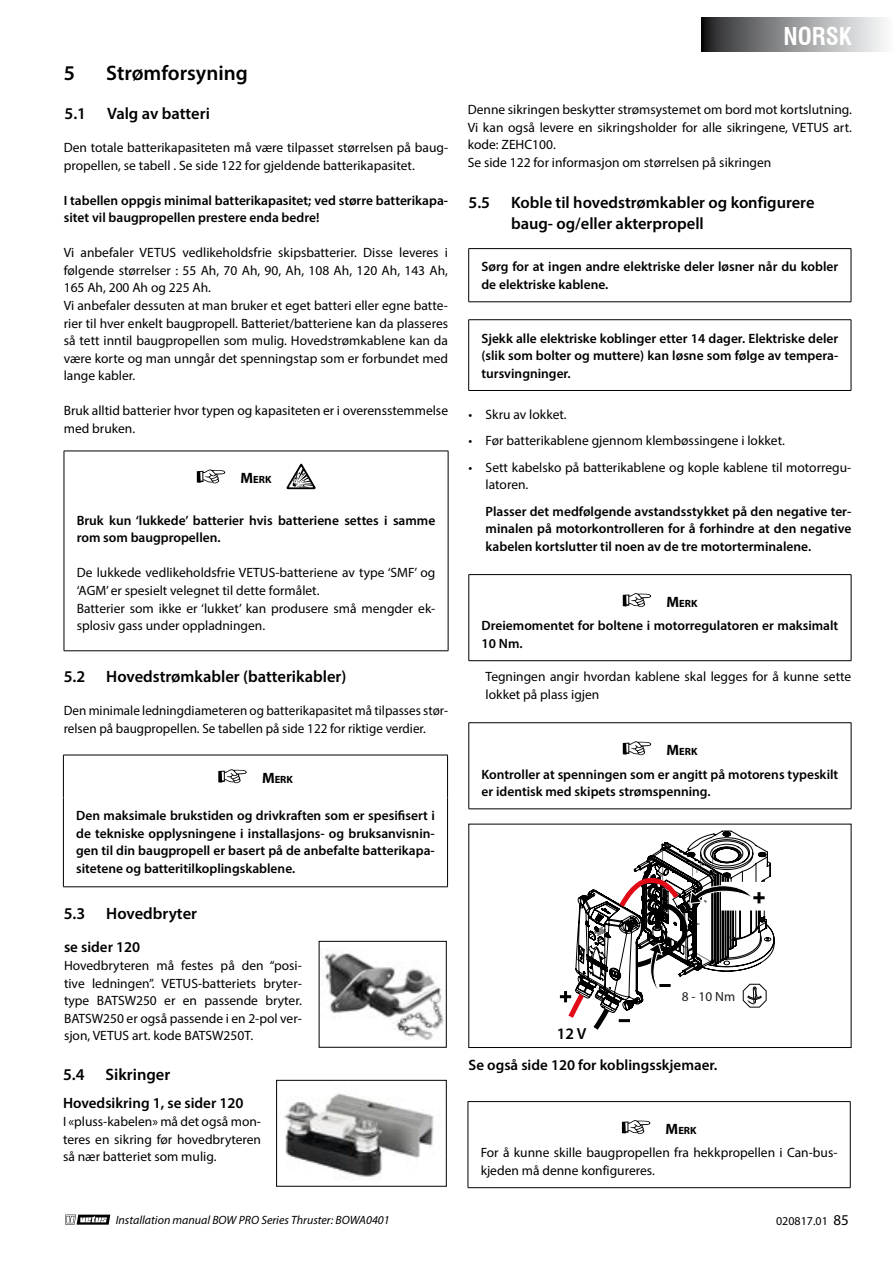
<style>
.page{position:relative;width:893px;height:1263px;background:#fff}
.page>*{position:absolute;margin:0;border:0;box-sizing:border-box;transform-origin:0 0}
.t1{font:700 condensed 24px "Swiss 721 BT";color:#fff}
.t2{font:600 21px "Myriad Pro";color:#000}
.t3{font:600 16.5px/21.5px "Myriad Pro";color:#000}
.t4{font:600 16.05px "Myriad Pro";color:#000}
.t5{font:600 15px "Myriad Pro";color:#000}
.t6{font:13.5px/17.5px "Myriad Pro";color:#000}
.t7{font:600 13.5px/17.5px "Myriad Pro";color:#000}
.t8{font:13.35px "Myriad Pro";color:#1d1d1b}
.t9{font:italic 12px "Myriad Pro";color:#000}
.t10{font:12px "Myriad Pro";color:#000}
.t11{font:700 10.5px "Myriad Pro";color:#000}
.s1{font-size:15px}
</style>
<div class="page">
<img style="left:321px;top:951px;width:123px;height:89px">
<img style="left:284px;top:1093px;width:150px;height:84px">
<div style="left:276px;top:1080px;width:170px;height:106px;border:1px solid #000"></div>
<svg style="left:65px;top:1214px;width:45px;height:11px"></svg>
<svg style="left:702px;top:17px;width:182px;height:34px"></svg>
<hr style="left:64px;top:451px;width:384px;height:1px;background:#000">
<hr style="left:64px;top:451px;width:1px;height:51px;background:#000">
<hr style="left:448px;top:451px;width:1px;height:51px;background:#000">
<hr style="left:64px;top:502px;width:1px;height:149px;background:#000">
<hr style="left:448px;top:502px;width:1px;height:149px;background:#000">
<hr style="left:64px;top:650px;width:384px;height:1px;background:#000">
<svg style="left:197px;top:469px;width:28px;height:14px"></svg>
<svg style="left:287px;top:464px;width:29px;height:25px"></svg>
<hr style="left:63px;top:755px;width:385px;height:1px;background:#000">
<hr style="left:63px;top:755px;width:1px;height:42px;background:#000">
<hr style="left:447px;top:755px;width:1px;height:42px;background:#000">
<hr style="left:63px;top:797px;width:1px;height:90px;background:#000">
<hr style="left:447px;top:797px;width:1px;height:90px;background:#000">
<hr style="left:63px;top:886px;width:385px;height:1px;background:#000">
<svg style="left:218px;top:769px;width:29px;height:14px"></svg>
<hr style="left:468px;top:248px;width:383px;height:1px;background:#000">
<hr style="left:468px;top:249px;width:1px;height:53px;background:#000">
<hr style="left:851px;top:249px;width:1px;height:53px;background:#000">
<hr style="left:468px;top:302px;width:383px;height:1px;background:#000">
<hr style="left:468px;top:319px;width:383px;height:1px;background:#000">
<hr style="left:468px;top:320px;width:1px;height:70px;background:#000">
<hr style="left:851px;top:320px;width:1px;height:70px;background:#000">
<hr style="left:468px;top:390px;width:383px;height:1px;background:#000">
<svg style="left:561px;top:831px;width:213px;height:199px"></svg>
<div style="left:469px;top:824px;width:382px;height:224px;border:1px solid #000"></div>
<hr style="left:469px;top:574px;width:382px;height:1px;background:#000">
<hr style="left:468px;top:575px;width:1px;height:85px;background:#000">
<hr style="left:851px;top:575px;width:1px;height:85px;background:#000">
<hr style="left:469px;top:660px;width:382px;height:1px;background:#000">
<svg style="left:623px;top:593px;width:28px;height:14px"></svg>
<hr style="left:469px;top:722px;width:382px;height:1px;background:#000">
<hr style="left:468px;top:723px;width:1px;height:86px;background:#000">
<hr style="left:851px;top:723px;width:1px;height:86px;background:#000">
<hr style="left:469px;top:808px;width:382px;height:1px;background:#000">
<svg style="left:623px;top:741px;width:28px;height:14px"></svg>
<hr style="left:468px;top:1101px;width:382px;height:1px;background:#000">
<hr style="left:468px;top:1102px;width:1px;height:85px;background:#000">
<hr style="left:850px;top:1102px;width:1px;height:85px;background:#000">
<hr style="left:468px;top:1187px;width:382px;height:1px;background:#000">
<svg style="left:622px;top:1120px;width:28px;height:14px"></svg>
<h2 class="t2" style="left:64px;top:59px;width:13px">5</h2>
<h2 class="t2" style="left:106px;top:59px;width:143px">Strømforsyning</h2>
<p class="t3" style="left:65px;top:103px;width:23px">5.1</p>
<p class="t3" style="left:107px;top:103px;width:104px">Valg av batteri</p>
<p class="t6" style="left:64px;top:139px;width:386px">Den totale batterikapasiteten må være tilpasset størrelsen på baug&shy;propellen, se tabell . Se side 122 for gjeldende batterikapasitet.</p>
<p class="t7" style="left:64px;top:191px;width:386px">I tabellen oppgis minimal batterikapasitet; ved større batterikapa&shy;sitet vil baugpropellen prestere enda bedre!</p>
<p class="t6" style="left:64px;top:244px;width:386px">Vi anbefaler VETUS vedlikeholdsfrie skipsbatterier. Disse leveres i følgende størrelser : 55 Ah, 70 Ah, 90, Ah, 108 Ah, 120 Ah, 143 Ah, 165 Ah, 200 Ah og 225 Ah.<br>Vi anbefaler dessuten at man bruker et eget batteri eller egne batte&shy;rier til hver enkelt baugpropell. Batteriet/batteriene kan da plasseres så tett inntil baugpropellen som mulig. Hovedstrømkablene kan da være korte og man unngår det spenningstap som er forbundet med lange kabler.</p>
<p class="t6" style="left:64px;top:402px;width:386px">Bruk alltid batterier hvor typen og kapasiteten er i overensstemmelse med bruken.</p>
<p class="t11" style="left:241px;top:473px;width:32px"><span class="s1">M</span>ERK</p>
<p class="t7" style="left:77px;top:511px;width:360px">Bruk kun ‘lukkede’ batterier hvis batteriene settes i samme rom som baugpropellen.</p>
<p class="t6" style="left:77px;top:564px;width:360px">De lukkede vedlikeholdsfrie VETUS-batteriene av type ‘SMF’ og ‘AGM’ er spesielt velegnet til dette formålet.<br>Batterier som ikke er ‘lukket’ kan produsere små mengder ek&shy;splosiv gass under oppladningen.</p>
<p class="t3" style="left:64px;top:665px;width:23px">5.2</p>
<p class="t3" style="left:106px;top:665px;width:242px">Hovedstrømkabler (batterikabler)</p>
<p class="t6" style="left:64px;top:701px;width:386px">Den minimale ledningdiameteren og batterikapasitet må tilpasses stør&shy;relsen på baugpropellen. Se tabellen på side 122 for riktige verdier.</p>
<p class="t11" style="left:262px;top:773px;width:32px"><span class="s1">M</span>ERK</p>
<p class="t7" style="left:76px;top:807px;width:360px;text-align:justify">Den maksimale brukstiden og drivkraften som er spesifisert i de tekniske opplysningene i installasjons- og bruksanvisnin&shy;gen til din baugpropell er basert på de anbefalte batterikapa&shy;sitetene og batteritilkoplingskablene.</p>
<p class="t3" style="left:64px;top:902px;width:23px">5.3</p>
<p class="t3" style="left:106px;top:902px;width:92px">Hovedbryter</p>
<p class="t5" style="left:64px;top:938px;width:78px">se sider 120</p>
<p class="t6" style="left:64px;top:956px;width:239px;text-align:justify">Hovedbryteren må festes på den “posi&shy;tive ledningen”. VETUS-batteriets bryter&shy;type BATSW250 er en passende bryter.<br>BATSW250 er også passende i en 2-pol ver&shy;sjon, VETUS art. kode BATSW250T.</p>
<p class="t3" style="left:63px;top:1063px;width:23px">5.4</p>
<p class="t3" style="left:106px;top:1063px;width:66px">Sikringer</p>
<p class="t5" style="left:63px;top:1094px;width:182px">Hovedsikring 1, se sider 120</p>
<p class="t6" style="left:63px;top:1112px;width:200px;text-align:justify">I «pluss-kabelen» må det også mon&shy;teres en sikring før hovedbryteren så nær batteriet som mulig.</p>
<h1 class="t1" style="left:783px;top:22px;width:70px">NORSK</h1>
<p class="t6" style="left:468px;top:101px;width:386px">Denne sikringen beskytter strømsystemet om bord mot kortslutning.<br>Vi kan også levere en sikringsholder for alle sikringene, VETUS art. kode: ZEHC100.<br>Se side 122 for informasjon om størrelsen på sikringen</p>
<p class="t3" style="left:468px;top:191px;width:23px">5.5</p>
<p class="t3" style="left:511px;top:191px;width:305px">Koble til hovedstrømkabler og konfigurere baug- og/eller akterpropell</p>
<p class="t7" style="left:481px;top:258px;width:358px">Sørg for at ingen andre elektriske deler løsner når du kobler de elektriske kablene.</p>
<p class="t7" style="left:481px;top:329px;width:358px;text-align:justify">Sjekk alle elektriske koblinger etter 14 dager. Elektriske deler (slik som bolter og muttere) kan løsne som følge av tempera&shy;tursvingninger.</p>
<p class="t6" style="left:469px;top:405px;width:100px">• Skru av lokket.</p>
<p class="t6" style="left:469px;top:432px;width:318px">• Før batterikablene gjennom klembøssingene i lokket.</p>
<p class="t6" style="left:486px;top:458px;width:367px;text-indent:-17px">• Sett kabelsko på batterikablene og kople kablene til motorregu&shy;latoren.</p>
<p class="t7" style="left:486px;top:502px;width:367px;text-align:justify">Plasser det medfølgende avstandsstykket på den negative ter&shy;minalen på motorkontrolleren for å forhindre at den negative kabelen kortslutter til noen av de tre motorterminalene.</p>
<p class="t11" style="left:666px;top:596px;width:32px"><span class="s1">M</span>ERK</p>
<p class="t7" style="left:482px;top:617px;width:358px">Dreiemomentet for boltene i motorregulatoren er maksimalt<br>10 Nm.</p>
<p class="t6" style="left:486px;top:668px;width:367px">Tegningen angir hvordan kablene skal legges for å kunne sette lokket på plass igjen</p>
<p class="t11" style="left:666px;top:745px;width:32px"><span class="s1">M</span>ERK</p>
<p class="t7" style="left:482px;top:765px;width:358px">Kontroller at spenningen som er angitt på motorens typeskilt er identisk med skipets strømspenning.</p>
<p class="t4" style="left:557px;top:1023px;width:31px">12 V</p>
<p class="t8" style="left:682px;top:988px;width:55px">8 - 10 Nm</p>
<p class="t5" style="left:469px;top:1056px;width:250px">Se også side 120 for koblingsskjemaer.</p>
<p class="t11" style="left:666px;top:1123px;width:32px"><span class="s1">M</span>ERK</p>
<p class="t6" style="left:481px;top:1144px;width:358px">For å kunne skille baugpropellen fra hekkpropellen i Can-bus&shy;kjeden må denne konfigureres.</p>
<p class="t9" style="left:116px;top:1212px;width:275px">Installation manual BOW PRO Series Thruster: BOWA0401</p>
<p class="t10" style="left:776px;top:1213px;width:74px">020817.01 <span class="s1">85</span></p>
</div>
